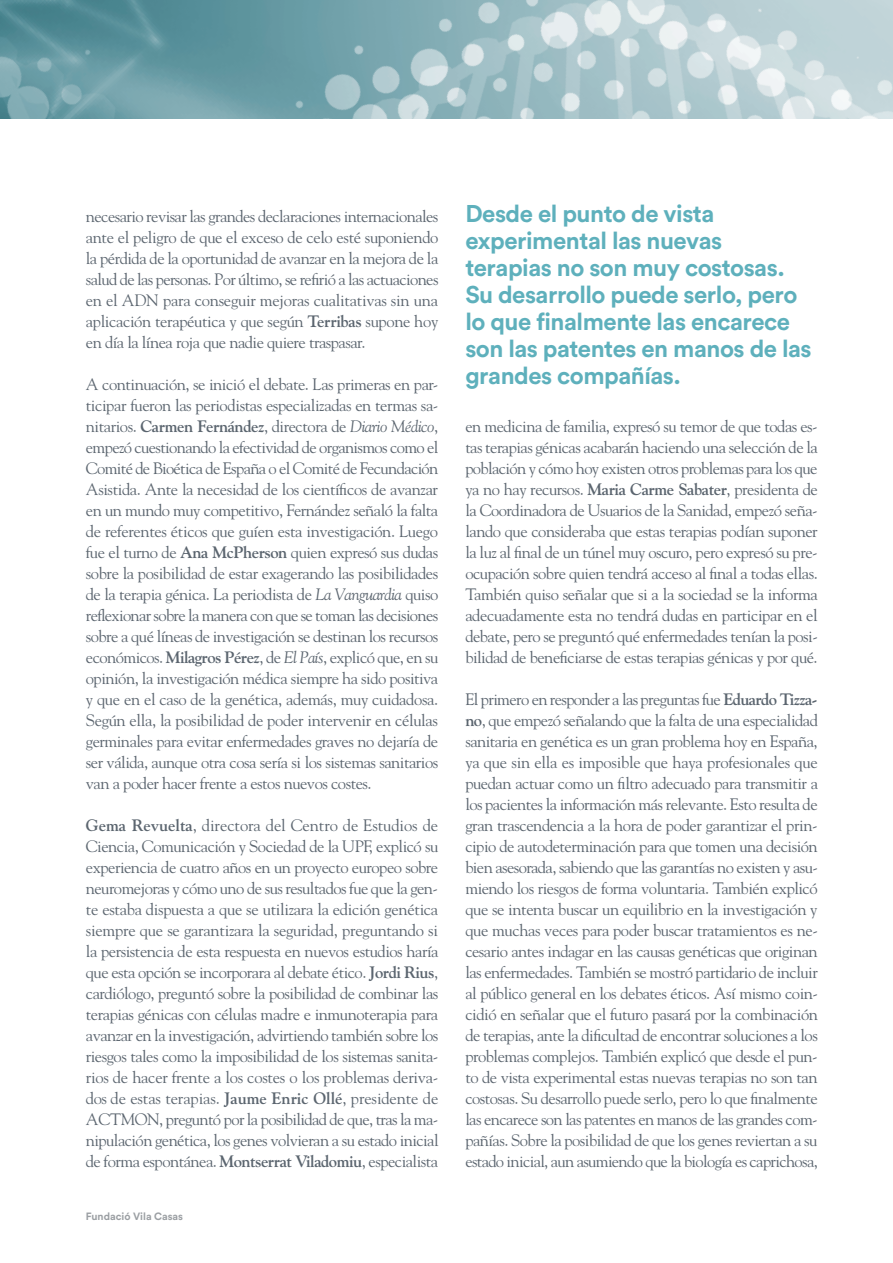
<style>
.page{position:relative;width:893px;height:1263px;background:#fff}
.page>*{position:absolute;margin:0;border:0;box-sizing:border-box;transform-origin:0 0}
.t1{font:700 24px/27px "Circular Std";letter-spacing:-.02em;color:#5eb0bc}
.t2{font:16.5px/21px "Goudy Std";letter-spacing:-.03em;color:#5b656f;text-align:justify}
.t3{font:700 10.5px "Circular Std";color:#9b9fa3}
.s1{font-weight:700}
.s2{font-style:italic}
</style>
<div class="page">
<img style="left:0;top:0;width:893px;height:118px">
<p class="t2" style="left:86px;top:206px;width:354px">necesario revisar las grandes declaraciones internacionales ante el peligro de que el exceso de celo esté suponiendo la pérdida de la oportunidad de avanzar en la mejora de la salud de las personas. Por último, se refirió a las actuaciones en el ADN para conseguir mejoras cualitativas sin una aplicación terapéutica y que según <span class="s1">Terribas</span> supone hoy en día la línea roja que nadie quiere traspasar.</p>
<p class="t2" style="left:86px;top:374px;width:354px">A continuación, se inició el debate. Las primeras en par&shy;ticipar fueron las periodistas especializadas en termas sa&shy;nitarios. <span class="s1">Carmen Fernández</span>, directora de <span class="s2">Diario Médico</span>, empezó cuestionando la efectividad de organismos como el Comité de Bioética de España o el Comité de Fecundación Asistida. Ante la necesidad de los científicos de avanzar en un mundo muy competitivo, Fernández señaló la falta de referentes éticos que guíen esta investigación. Luego fue el turno de <span class="s1">Ana McPherson</span> quien expresó sus dudas sobre la posibilidad de estar exagerando las posibilidades de la terapia génica. La periodista de <span class="s2">La Vanguardia</span> quiso reflexionar sobre la manera con que se toman las decisiones sobre a qué líneas de investigación se destinan los recursos económicos. <span class="s1">Milagros Pérez</span>, de <span class="s2">El País</span>, explicó que, en su opinión, la investigación médica siempre ha sido positiva y que en el caso de la genética, además, muy cuidadosa.<br>Según ella, la posibilidad de poder intervenir en células germinales para evitar enfermedades graves no dejaría de ser válida, aunque otra cosa sería si los sistemas sanitarios van a poder hacer frente a estos nuevos costes.</p>
<p class="t2" style="left:86px;top:815px;width:354px"><span class="s1">Gema Revuelta</span>, directora del Centro de Estudios de Ciencia, Comunicación y Sociedad de la UPF, explicó su experiencia de cuatro años en un proyecto europeo sobre neuromejoras y cómo uno de sus resultados fue que la gen&shy;te estaba dispuesta a que se utilizara la edición genética siempre que se garantizara la seguridad, preguntando si la persistencia de esta respuesta en nuevos estudios haría que esta opción se incorporara al debate ético. <span class="s1">Jordi Rius</span>, cardiólogo, preguntó sobre la posibilidad de combinar las terapias génicas con células madre e inmunoterapia para avanzar en la investigación, advirtiendo también sobre los riesgos tales como la imposibilidad de los sistemas sanita&shy;rios de hacer frente a los costes o los problemas deriva&shy;dos de estas terapias. <span class="s1">Jaume Enric Ollé</span>, presidente de ACTMON, preguntó por la posibilidad de que, tras la ma&shy;nipulación genética, los genes volvieran a su estado inicial de forma espontánea. <span class="s1">Montserrat Viladomiu</span>, especialista</p>
<p class="t3" style="left:86px;top:1209px;width:99px">Fundació Vila Casas</p>
<h1 class="t1" style="left:465px;top:200px;width:348px">Desde el punto de vista experimental las nuevas terapias no son muy costosas.<br>Su desarrollo puede serlo, pero lo que finalmente las encarece son las patentes en manos de las grandes compañías.</h1>
<p class="t2" style="left:465px;top:416px;width:354px">en medicina de familia, expresó su temor de que todas es&shy;tas terapias génicas acabarán haciendo una selección de la población y cómo hoy existen otros problemas para los que ya no hay recursos. <span class="s1">Maria Carme Sabater</span>, presidenta de la Coordinadora de Usuarios de la Sanidad, empezó seña&shy;lando que consideraba que estas terapias podían suponer la luz al final de un túnel muy oscuro, pero expresó su pre&shy;ocupación sobre quien tendrá acceso al final a todas ellas.<br>También quiso señalar que si a la sociedad se la informa adecuadamente esta no tendrá dudas en participar en el debate, pero se preguntó qué enfermedades tenían la posi&shy;bilidad de beneficiarse de estas terapias génicas y por qué.</p>
<p class="t2" style="left:465px;top:689px;width:354px">El primero en responder a las preguntas fue <span class="s1">Eduardo Tizza&shy;no</span>, que empezó señalando que la falta de una especialidad sanitaria en genética es un gran problema hoy en España, ya que sin ella es imposible que haya profesionales que puedan actuar como un filtro adecuado para transmitir a los pacientes la información más relevante. Esto resulta de gran trascendencia a la hora de poder garantizar el prin&shy;cipio de autodeterminación para que tomen una decisión bien asesorada, sabiendo que las garantías no existen y asu&shy;miendo los riesgos de forma voluntaria. También explicó que se intenta buscar un equilibrio en la investigación y que muchas veces para poder buscar tratamientos es ne&shy;cesario antes indagar en las causas genéticas que originan las enfermedades. También se mostró partidario de incluir al público general en los debates éticos. Así mismo coin&shy;cidió en señalar que el futuro pasará por la combinación de terapias, ante la dificultad de encontrar soluciones a los problemas complejos. También explicó que desde el pun&shy;to de vista experimental estas nuevas terapias no son tan costosas. Su desarrollo puede serlo, pero lo que finalmente las encarece son las patentes en manos de las grandes com&shy;pañías. Sobre la posibilidad de que los genes reviertan a su estado inicial, aun asumiendo que la biología es caprichosa,</p>
</div>
